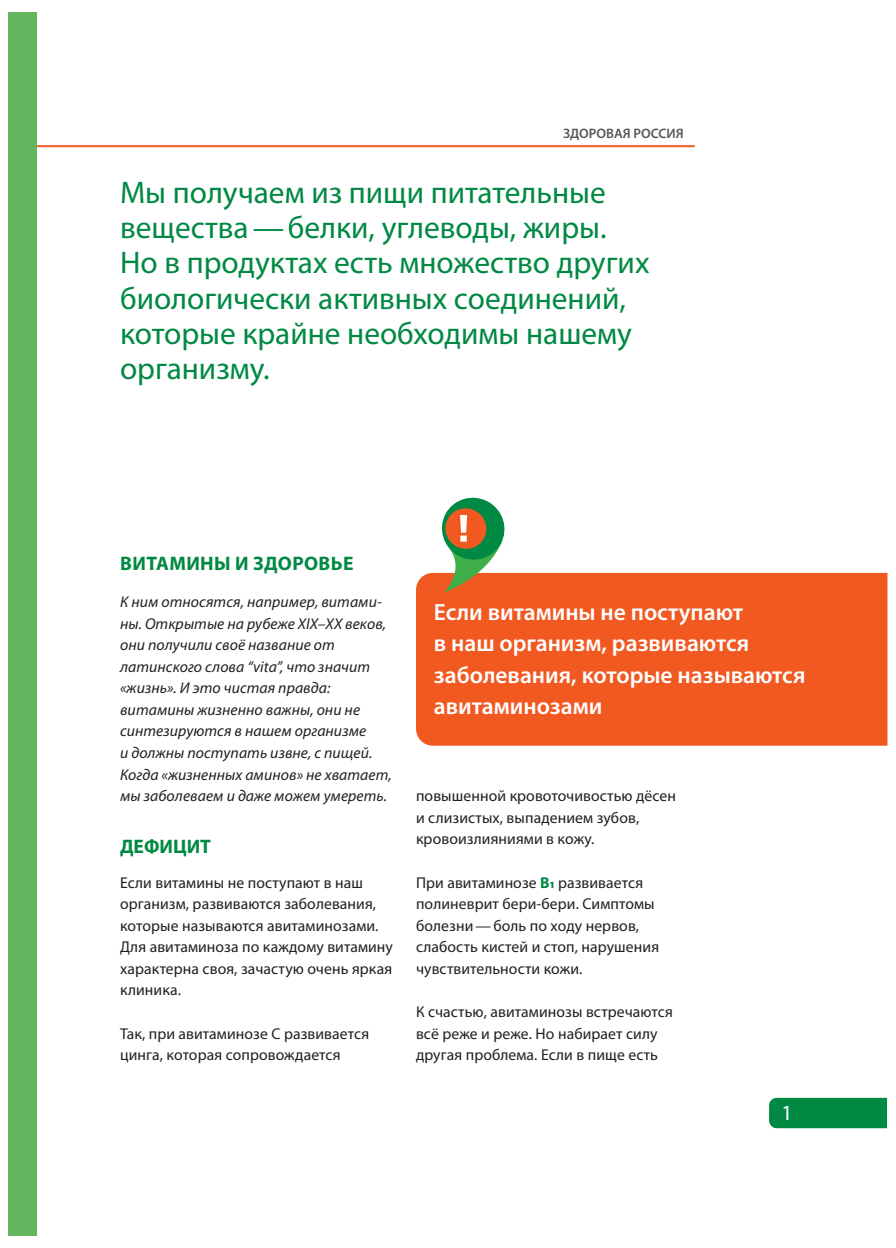
<style>
.page{position:relative;width:896px;height:1248px;background:#fff}
.page>*{position:absolute;margin:0;border:0;box-sizing:border-box;transform-origin:0 0}
.t1{font:31.4px/35.2px "Myriad Pro";color:#008942}
.t2{font:600 23.6px/31.4px "Myriad Pro";color:#fff}
.t3{font:21.6px "Myriad Pro";color:#fff}
.t4{font:700 19.6px "Myriad Pro";letter-spacing:.02em;color:#008942}
.t5{font:700 19.6px "Myriad Pro";color:#008942}
.t6{font:15.6px/21.6px "Myriad Pro";letter-spacing:.005em;color:#231f20}
.t7{font:italic 15.6px/21.6px "Myriad Pro";letter-spacing:.005em;color:#231f20}
.t8{font:600 13.8px "Myriad Pro";color:#57585a}
.s1{font-weight:700;color:#008942}
</style>
<div class="page">
<div style="left:769px;top:1097px;width:118px;height:31px;background:#008942"></div>
<div style="left:8px;top:12px;width:29px;height:1223px;background:#63b65d"></div>
<hr style="left:37px;top:145px;width:658px;height:2px;background:#f15921">
<div style="left:416px;top:573px;width:471px;height:172px;background:#f15921"></div>
<svg style="left:437px;top:497px;width:72px;height:95px"></svg>
<p class="t8" style="left:563px;top:128px;width:122px">ЗДОРОВАЯ РОССИЯ</p>
<h1 class="t1" style="left:120px;top:176px;width:531px">Мы получаем из пищи питательные вещества — белки, углеводы, жиры.<br>Но в продуктах есть множество других биологически активных соединений, которые крайне необходимы нашему организму.</h1>
<p class="t4" style="left:120px;top:555px;width:235px">ВИТАМИНЫ И ЗДОРОВЬЕ</p>
<p class="t7" style="left:120px;top:592px;width:273px">К ним относятся, например, витами&shy;ны. Открытые на рубеже XIX–XX веков, они получили своё название от латинского слова “vita”, что значит «жизнь». И это чистая правда: витамины жизненно важны, они не синтезируются в нашем организме<br>и должны поступать извне, с пищей.<br>Когда «жизненных аминов» не хватает, мы заболеваем и даже можем умереть.</p>
<p class="t5" style="left:120px;top:838px;width:92px">ДЕФИЦИТ</p>
<p class="t6" style="left:120px;top:872px;width:274px">Если витамины не поступают в наш организм, развиваются заболевания, которые называются авитаминозами.<br>Для авитаминоза по каждому витамину характерна своя, зачастую очень яркая клиника.</p>
<p class="t6" style="left:120px;top:1023px;width:250px">Так, при авитаминозе С развивается цинга, которая сопровождается</p>
<h2 class="t2" style="left:434px;top:597px;width:373px">Если витамины не поступают<br>в наш организм, развиваются заболевания, которые называются авитаминозами</h2>
<p class="t6" style="left:416px;top:786px;width:262px">повышенной кровоточивостью дёсен и слизистых, выпадением зубов, кровоизлияниями в кожу.</p>
<p class="t6" style="left:416px;top:872px;width:245px">При авитаминозе <span class="s1">В1</span> развивается полиневрит бери-бери. Симптомы болезни — боль по ходу нервов, слабость кистей и стоп, нарушения чувствительности кожи.</p>
<p class="t6" style="left:416px;top:1001px;width:258px">К счастью, авитаминозы встречаются всё реже и реже. Но набирает силу другая проблема. Если в пище есть</p>
<h3 class="t3" style="left:781px;top:1103px;width:13px">1</h3>
</div>
